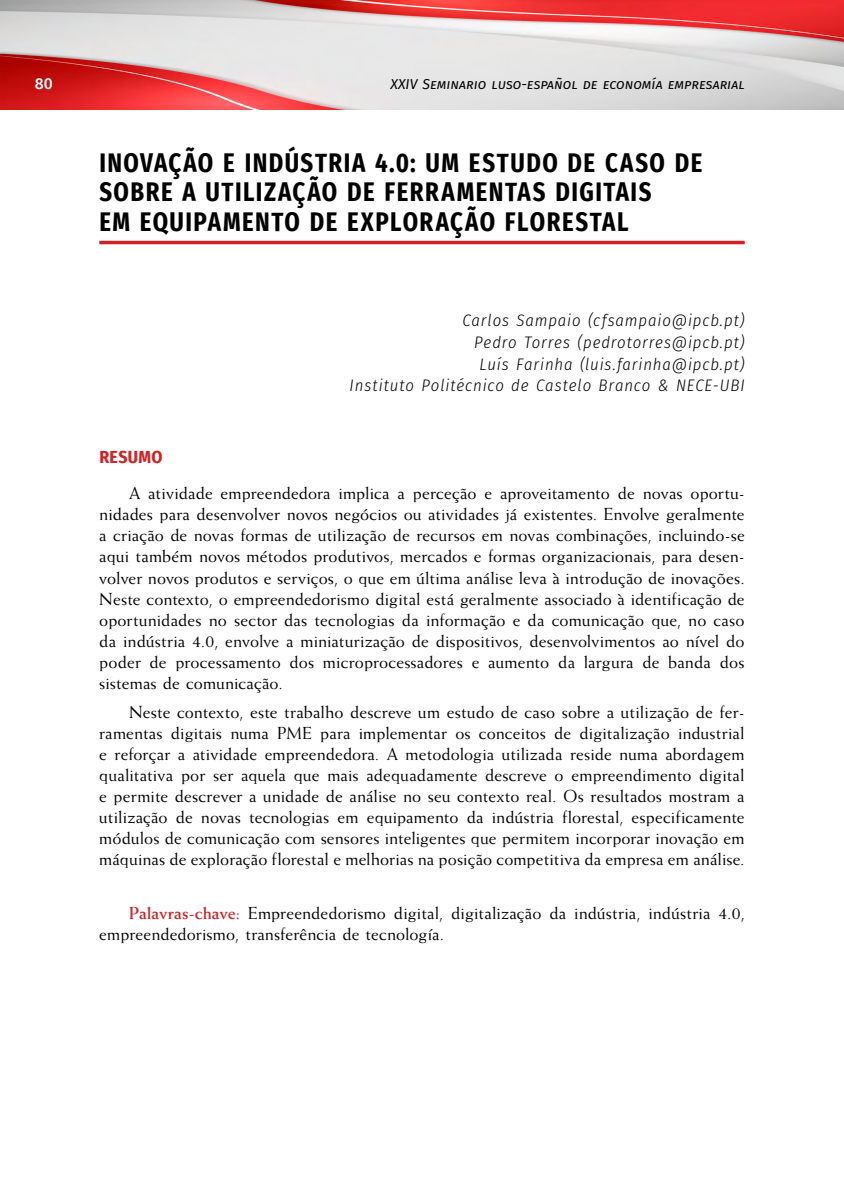
<style>
.page{position:relative;width:844px;height:1191px;background:#fff}
.page>*{position:absolute;margin:0;border:0;box-sizing:border-box;transform-origin:0 0}
.capitulo_2{font:700 26.95px/29.6px "Fira Sans Condensed";letter-spacing:.06em;color:#000;scale:.91 1}
.txt{font:17.5px/21px "Weiss Std";letter-spacing:.005em;color:#000;text-align:justify}
.palabras_clave{font:17.5px/21px "Weiss Std";letter-spacing:.005em;color:#000}
.ladillo_2{font:700 17.5px "Fira Sans Condensed";letter-spacing:.02em;color:#d12223}
.autor{font:italic 300 16.62px "Fira Sans Condensed";letter-spacing:.055em;color:#000}
.t1{font:500 15.75px "Fira Sans";color:#fff}
.t2{font:italic 14px "Fira Sans";color:#000}
.s1{font-weight:700;color:#d12223}
</style>
<div class="page">
<img style="left:0;top:0;width:843px;height:109px">
<hr style="left:99px;top:241px;width:645px;height:3px;background:#d12223">
<p class="t1" style="left:35px;top:71px;width:19px">80</p>
<p class="t2" style="left:390px;top:74px;width:355px">XXIV Seminario luso-español de economía empresarial</p>
<p class="capitulo_2" style="left:99px;top:146px;width:664px">INOVAÇÃO E INDÚSTRIA 4.0: UM ESTUDO DE CASO DE<br>SOBRE A UTILIZAÇÃO DE FERRAMENTAS DIGITAIS<br>EM EQUIPAMENTO DE EXPLORAÇÃO FLORESTAL</p>
<p class="autor" style="left:462px;top:309px;width:283px">Carlos Sampaio (cfsampaio@ipcb.pt)</p>
<p class="autor" style="left:474px;top:330px;width:272px">Pedro Torres (pedrotorres@ipcb.pt)</p>
<p class="autor" style="left:479px;top:352px;width:266px">Luís Farinha (luis.farinha@ipcb.pt)</p>
<p class="autor" style="left:349px;top:374px;width:396px">Instituto Politécnico de Castelo Branco &amp; NECE-UBI</p>
<p class="ladillo_2" style="left:99px;top:442px;width:64px">RESUMO</p>
<p class="txt" style="left:99px;top:482px;width:646px;text-indent:30px">A atividade empreendedora implica a perceção e aproveitamento de novas oportu&shy;nidades para desenvolver novos negócios ou atividades já existentes. Envolve geralmente a criação de novas formas de utilização de recursos em novas combinações, incluindo-se aqui também novos métodos produtivos, mercados e formas organizacionais, para desen&shy;volver novos produtos e serviços, o que em última análise leva à introdução de inovações.<br>Neste contexto, o empreendedorismo digital está geralmente associado à identificação de oportunidades no sector das tecnologias da informação e da comunicação que, no caso da indústria 4.0, envolve a miniaturização de dispositivos, desenvolvimentos ao nível do poder de processamento dos microprocessadores e aumento da largura de banda dos sistemas de comunicação.</p>
<p class="txt" style="left:99px;top:701px;width:646px;text-indent:30px">Neste contexto, este trabalho descreve um estudo de caso sobre a utilização de fer&shy;ramentas digitais numa PME para implementar os conceitos de digitalização industrial e reforçar a atividade empreendedora. A metodologia utilizada reside numa abordagem qualitativa por ser aquela que mais adequadamente descreve o empreendimento digital e permite descrever a unidade de análise no seu contexto real. Os resultados mostram a utilização de novas tecnologias em equipamento da indústria florestal, especificamente módulos de comunicação com sensores inteligentes que permitem incorporar inovação em máquinas de exploração florestal e melhorias na posição competitiva da empresa em análise.</p>
<p class="palabras_clave" style="left:99px;top:901px;width:646px;text-indent:30px"><span class="s1">Palavras-chave:</span> Empreendedorismo digital, digitalização da indústria, indústria 4.0, empreendedorismo, transferência de tecnología.</p>
</div>
